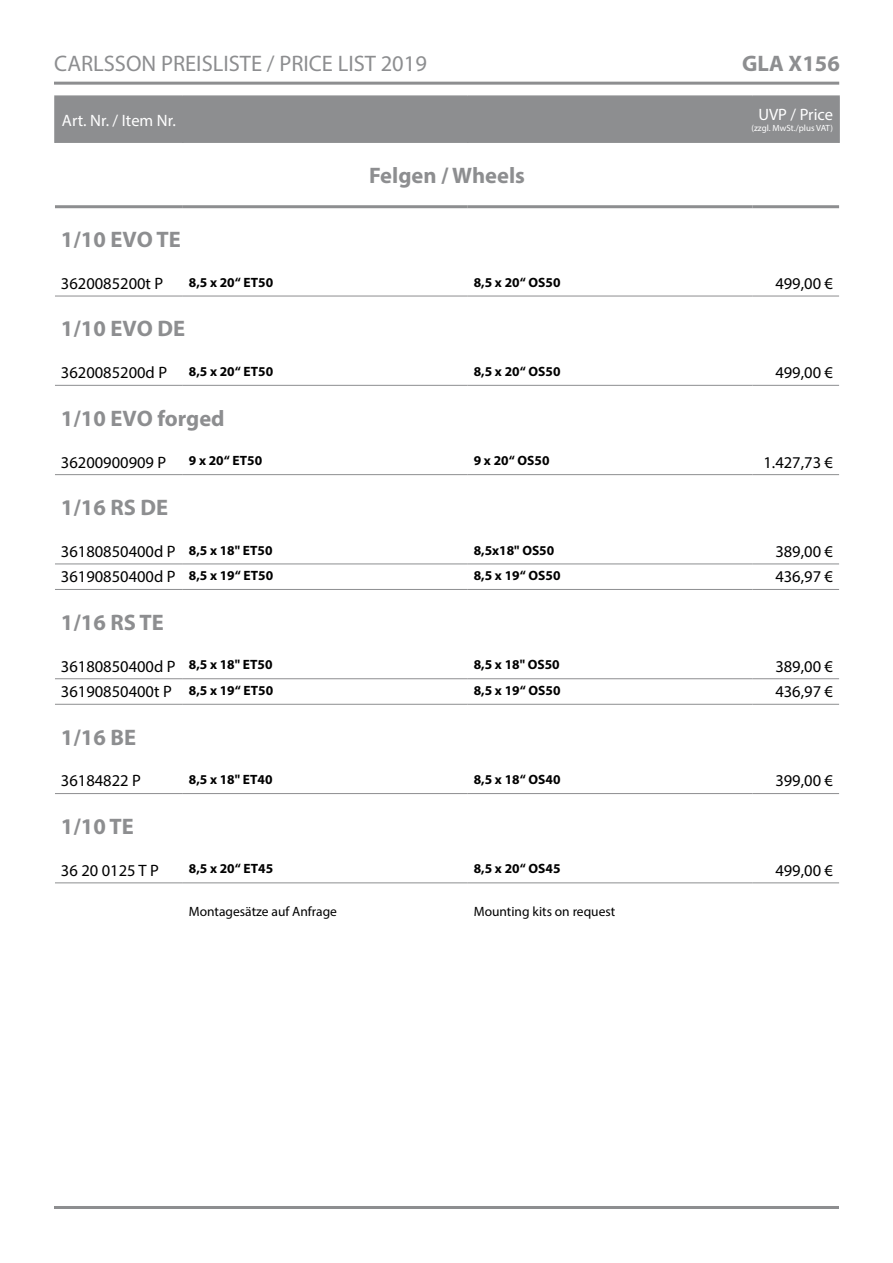
<style>
.page{position:relative;width:893px;height:1263px;background:#fff}
.page>*{position:absolute;margin:0;border:0;box-sizing:border-box;transform-origin:0 0}
.t1{font:700 22.5px "Myriad Pro";color:#8d8e90}
.t2{font:22.5px "Myriad Pro";color:#8d8e90}
.t3{font:16.5px "Myriad Pro";color:#000}
.t4{font:16.5px "Myriad Pro";color:#fff}
.t5{font:700 13.5px "Myriad Pro";color:#000}
.t6{font:13.5px "Myriad Pro";color:#000}
.t7{font:9px "Myriad Pro";color:#fff}
.s1{font-weight:700;font-size:13.5px}
</style>
<div class="page">
<hr style="left:54px;top:82px;width:785px;height:3px;background:#8d8e90">
<div style="left:56px;top:97px;width:782px;height:46px;background:#8d8e90"></div>
<hr style="left:54px;top:95px;width:129px;height:2px;background:#8d8e90">
<hr style="left:54px;top:97px;width:2px;height:46px;background:#8d8e90">
<hr style="left:183px;top:95px;width:285px;height:2px;background:#8d8e90">
<hr style="left:182px;top:97px;width:2px;height:46px;background:#8d8e90">
<hr style="left:468px;top:95px;width:285px;height:2px;background:#8d8e90">
<hr style="left:467px;top:97px;width:1px;height:46px;background:#8d8e90">
<hr style="left:753px;top:95px;width:87px;height:2px;background:#8d8e90">
<hr style="left:838px;top:97px;width:2px;height:46px;background:#8d8e90">
<hr style="left:55px;top:385px;width:128px;height:1px;background:#8d8e90">
<hr style="left:183px;top:385px;width:285px;height:1px;background:#8d8e90">
<hr style="left:468px;top:385px;width:285px;height:1px;background:#8d8e90">
<hr style="left:753px;top:385px;width:86px;height:1px;background:#8d8e90">
<hr style="left:55px;top:205px;width:128px;height:3px;background:#8d8e90">
<hr style="left:183px;top:205px;width:285px;height:3px;background:#8d8e90">
<hr style="left:468px;top:205px;width:285px;height:3px;background:#8d8e90">
<hr style="left:753px;top:205px;width:86px;height:3px;background:#8d8e90">
<hr style="left:55px;top:296px;width:128px;height:1px;background:#8d8e90">
<hr style="left:183px;top:296px;width:285px;height:1px;background:#8d8e90">
<hr style="left:468px;top:296px;width:285px;height:1px;background:#8d8e90">
<hr style="left:753px;top:296px;width:86px;height:1px;background:#8d8e90">
<hr style="left:55px;top:474px;width:128px;height:1px;background:#8d8e90">
<hr style="left:183px;top:474px;width:285px;height:1px;background:#8d8e90">
<hr style="left:468px;top:474px;width:285px;height:1px;background:#8d8e90">
<hr style="left:753px;top:474px;width:86px;height:1px;background:#8d8e90">
<hr style="left:55px;top:563px;width:128px;height:1px;background:#8d8e90">
<hr style="left:183px;top:563px;width:285px;height:1px;background:#8d8e90">
<hr style="left:468px;top:563px;width:285px;height:1px;background:#8d8e90">
<hr style="left:753px;top:563px;width:86px;height:1px;background:#8d8e90">
<hr style="left:55px;top:589px;width:128px;height:1px;background:#8d8e90">
<hr style="left:183px;top:589px;width:285px;height:1px;background:#8d8e90">
<hr style="left:468px;top:589px;width:285px;height:1px;background:#8d8e90">
<hr style="left:753px;top:589px;width:86px;height:1px;background:#8d8e90">
<hr style="left:55px;top:678px;width:128px;height:1px;background:#8d8e90">
<hr style="left:183px;top:678px;width:285px;height:1px;background:#8d8e90">
<hr style="left:468px;top:678px;width:285px;height:1px;background:#8d8e90">
<hr style="left:753px;top:678px;width:86px;height:1px;background:#8d8e90">
<hr style="left:55px;top:704px;width:128px;height:1px;background:#8d8e90">
<hr style="left:183px;top:704px;width:285px;height:1px;background:#8d8e90">
<hr style="left:468px;top:704px;width:285px;height:1px;background:#8d8e90">
<hr style="left:753px;top:704px;width:86px;height:1px;background:#8d8e90">
<hr style="left:55px;top:793px;width:128px;height:1px;background:#8d8e90">
<hr style="left:183px;top:793px;width:285px;height:1px;background:#8d8e90">
<hr style="left:468px;top:793px;width:285px;height:1px;background:#8d8e90">
<hr style="left:753px;top:793px;width:86px;height:1px;background:#8d8e90">
<hr style="left:55px;top:882px;width:128px;height:1px;background:#8d8e90">
<hr style="left:183px;top:882px;width:285px;height:1px;background:#8d8e90">
<hr style="left:468px;top:882px;width:285px;height:1px;background:#8d8e90">
<hr style="left:753px;top:882px;width:86px;height:1px;background:#8d8e90">
<hr style="left:54px;top:1206px;width:785px;height:3px;background:#8d8e90">
<h1 class="t2" style="left:54px;top:49px;width:374px">CARLSSON PREISLISTE / PRICE LIST 2019</h1>
<h1 class="t1" style="left:742px;top:49px;width:99px">GLA X156</h1>
<p class="t4" style="left:62px;top:110px;width:115px">Art. Nr. / Item Nr.</p>
<p class="t4" style="left:758px;top:105px;width:76px">UVP / Price</p>
<p class="t7" style="left:751px;top:123px;width:83px">(zzgl. MwSt./plus VAT)</p>
<h1 class="t1" style="left:369px;top:161px;width:157px">Felgen / Wheels</h1>
<h1 class="t1" style="left:61px;top:225px;width:121px">1/10 EVO TE</h1>
<p class="t3" style="left:61px;top:273px;width:104px">3620085200t P</p>
<p class="t5" style="left:189px;top:273px;width:86px">8,5 x 20“ ET50</p>
<p class="t5" style="left:474px;top:273px;width:88px">8,5 x 20“ OS50</p>
<p class="t3" style="left:775px;top:273px;width:59px">499,00 €</p>
<h1 class="t1" style="left:61px;top:314px;width:126px">1/10 EVO DE</h1>
<p class="t3" style="left:61px;top:362px;width:108px">3620085200d P</p>
<p class="t5" style="left:189px;top:363px;width:86px">8,5 x 20“ ET50</p>
<p class="t5" style="left:474px;top:363px;width:88px">8,5 x 20“ OS50</p>
<p class="t3" style="left:775px;top:362px;width:59px">499,00 €</p>
<h1 class="t1" style="left:61px;top:403px;width:165px">1/10 EVO forged</h1>
<p class="t3" style="left:61px;top:452px;width:107px">36200900909 P</p>
<p class="t5" style="left:189px;top:452px;width:75px">9 x 20“ ET50</p>
<p class="t5" style="left:474px;top:452px;width:77px">9 x 20“ OS50</p>
<p class="t3" style="left:763px;top:452px;width:71px">1.427,73 €</p>
<h1 class="t1" style="left:61px;top:493px;width:109px">1/16 RS DE</h1>
<p class="t3" style="left:61px;top:541px;width:213px">36180850400d P <span class="s1">8,5 x 18" ET50</span></p>
<p class="t5" style="left:474px;top:541px;width:82px">8,5x18" OS50</p>
<p class="t3" style="left:775px;top:541px;width:59px">389,00 €</p>
<p class="t3" style="left:61px;top:567px;width:214px">36190850400d P <span class="s1">8,5 x 19“ ET50</span></p>
<p class="t5" style="left:474px;top:567px;width:88px">8,5 x 19“ OS50</p>
<p class="t3" style="left:775px;top:567px;width:59px">436,97 €</p>
<h1 class="t1" style="left:61px;top:607px;width:104px">1/16 RS TE</h1>
<p class="t3" style="left:61px;top:656px;width:213px">36180850400d P <span class="s1">8,5 x 18" ET50</span></p>
<p class="t5" style="left:474px;top:656px;width:87px">8,5 x 18" OS50</p>
<p class="t3" style="left:775px;top:656px;width:59px">389,00 €</p>
<p class="t3" style="left:61px;top:681px;width:214px">36190850400t P <span class="s1">8,5 x 19“ ET50</span></p>
<p class="t5" style="left:474px;top:681px;width:88px">8,5 x 19“ OS50</p>
<p class="t3" style="left:775px;top:681px;width:59px">436,97 €</p>
<h1 class="t1" style="left:61px;top:722px;width:77px">1/16 BE</h1>
<p class="t3" style="left:61px;top:771px;width:81px">36184822 P</p>
<p class="t5" style="left:189px;top:771px;width:85px">8,5 x 18" ET40</p>
<p class="t5" style="left:474px;top:771px;width:88px">8,5 x 18“ OS40</p>
<p class="t3" style="left:775px;top:771px;width:59px">399,00 €</p>
<h1 class="t1" style="left:61px;top:812px;width:74px">1/10 TE</h1>
<p class="t3" style="left:61px;top:860px;width:100px">36 20 0125 T P</p>
<p class="t5" style="left:189px;top:860px;width:86px">8,5 x 20“ ET45</p>
<p class="t5" style="left:474px;top:860px;width:88px">8,5 x 20“ OS45</p>
<p class="t3" style="left:775px;top:860px;width:59px">499,00 €</p>
<p class="t6" style="left:189px;top:903px;width:150px">Montagesätze auf Anfrage</p>
<p class="t6" style="left:474px;top:903px;width:143px">Mounting kits on request</p>
</div>
